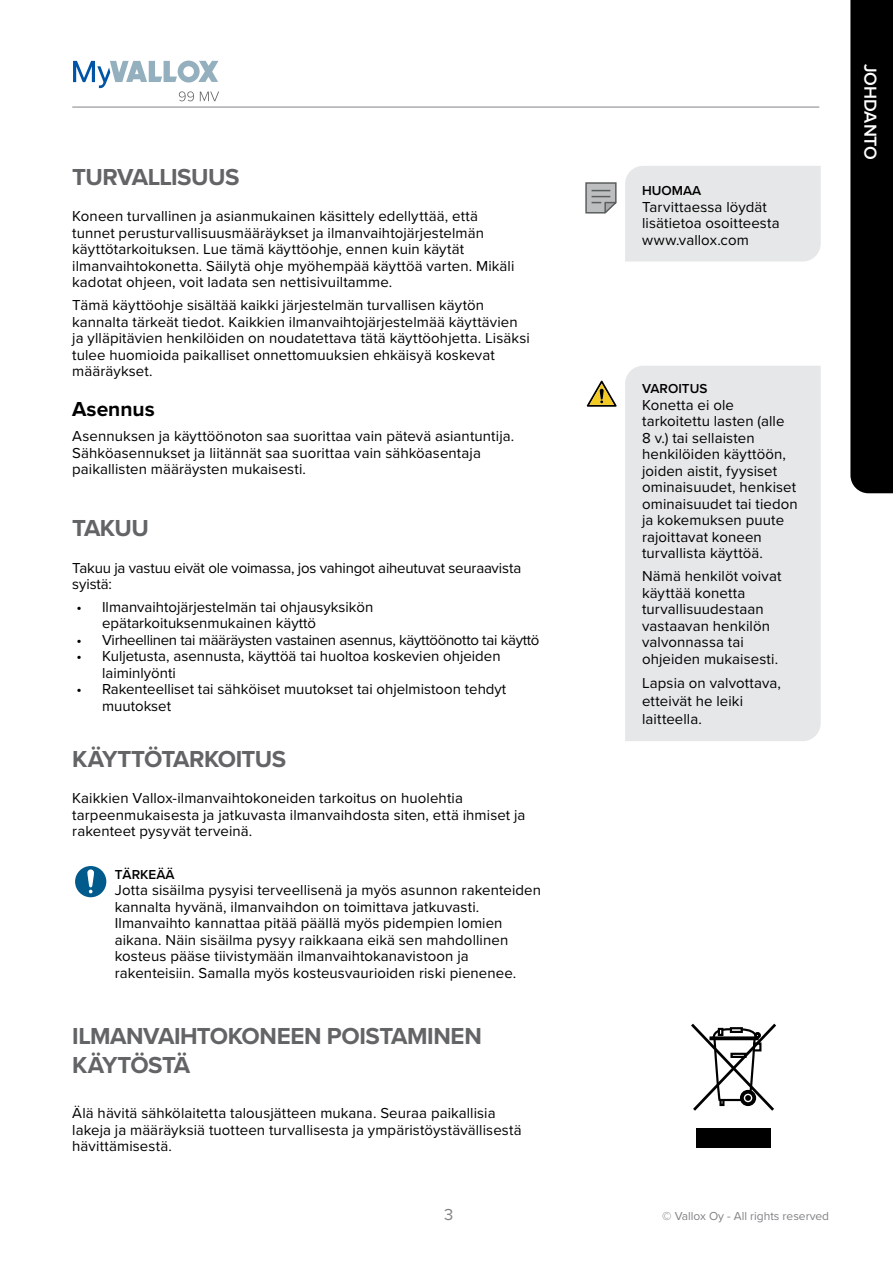
<style>
.page{position:relative;width:893px;height:1263px;background:#fff}
.page>*{position:absolute;margin:0;border:0;box-sizing:border-box;transform-origin:0 0}
.t1{font:700 24px/28.5px "Proxima Nova";letter-spacing:-.02em;color:#636466}
.t2{font:700 21px "Proxima Nova";color:#000}
.t3{font:600 18px "Proxima Nova";color:#fff}
.t4{font:16.5px "Proxima Nova";color:#808285}
.t5{font:15px/16.5px "Proxima Nova";letter-spacing:.005em;color:#000}
.t6{font:15px/16.5px "Proxima Nova";letter-spacing:-.015em;color:#000}
.t7{font:15px "Proxima Nova";letter-spacing:-.02em;color:#000}
.t8{font:600 13.5px "Proxima Nova";color:#000}
.t9{font:12px "Proxima Nova";color:#808285}
</style>
<div class="page">
<div style="left:850px;top:0;width:43px;height:493px;background:#000"></div>
<hr style="left:72px;top:107px;width:747px;height:1px;background:#808285">
<svg style="left:73px;top:61px;width:146px;height:40px"></svg>
<div style="left:625px;top:366px;width:196px;height:375px;background:#e6e7e8"></div>
<svg style="left:587px;top:381px;width:30px;height:26px"></svg>
<div style="left:75px;top:866px;width:31px;height:31px;background:#005b8c;border-radius:50%"></div>
<svg style="left:87px;top:869px;width:7px;height:24px"></svg>
<svg style="left:691px;top:1024px;width:85px;height:87px"></svg>
<div style="left:696px;top:1129px;width:74px;height:19px;background:#000"></div>
<div style="left:730px;top:1027px;width:13px;height:6px;border:2px solid #000"></div>
<div style="left:625px;top:166px;width:196px;height:96px;background:#e6e7e8"></div>
<svg style="left:585px;top:182px;width:32px;height:32px"></svg>
<h1 class="t1" style="left:72px;top:162px;width:169px">TURVALLISUUS</h1>
<p class="t5" style="left:72px;top:207px;width:444px">Koneen turvallinen ja asianmukainen käsittely edellyttää, että tunnet perusturvallisuusmääräykset ja ilmanvaihtojärjestelmän käyttötarkoituksen. Lue tämä käyttöohje, ennen kuin käytät ilmanvaihtokonetta. Säilytä ohje myöhempää käyttöä varten. Mikäli kadotat ohjeen, voit ladata sen nettisivuiltamme.</p>
<p class="t5" style="left:72px;top:296px;width:459px">Tämä käyttöohje sisältää kaikki järjestelmän turvallisen käytön kannalta tärkeät tiedot. Kaikkien ilmanvaihtojärjestelmää käyttävien ja ylläpitävien henkilöiden on noudatettava tätä käyttöohjetta. Lisäksi tulee huomioida paikalliset onnettomuuksien ehkäisyä koskevat määräykset.</p>
<h2 class="t2" style="left:72px;top:393px;width:84px">Asennus</h2>
<p class="t5" style="left:72px;top:427px;width:444px">Asennuksen ja käyttöönoton saa suorittaa vain pätevä asiantuntija.<br>Sähköasennukset ja liitännät saa suorittaa vain sähköasentaja paikallisten määräysten mukaisesti.</p>
<h1 class="t1" style="left:72px;top:513px;width:78px">TAKUU</h1>
<p class="t6" style="left:72px;top:559px;width:450px">Takuu ja vastuu eivät ole voimassa, jos vahingot aiheutuvat seuraavista syistä:</p>
<p class="t5" style="left:102px;top:598px;width:273px;text-indent:-26px">• Ilmanvaihtojärjestelmän tai ohjausyksikön epätarkoituksenmukainen käyttö</p>
<p class="t7" style="left:77px;top:629px;width:464px">• Virheellinen tai määräysten vastainen asennus, käyttöönotto tai käyttö</p>
<p class="t5" style="left:102px;top:647px;width:400px;text-indent:-26px">• Kuljetusta, asennusta, käyttöä tai huoltoa koskevien ohjeiden laiminlyönti</p>
<p class="t5" style="left:102px;top:680px;width:406px;text-indent:-26px">• Rakenteelliset tai sähköiset muutokset tai ohjelmistoon tehdyt muutokset</p>
<h1 class="t1" style="left:72px;top:744px;width:215px">KÄYTTÖTARKOITUS</h1>
<p class="t5" style="left:72px;top:789px;width:455px">Kaikkien Vallox-ilmanvaihtokoneiden tarkoitus on huolehtia tarpeenmukaisesta ja jatkuvasta ilmanvaihdosta siten, että ihmiset ja rakenteet pysyvät terveinä.</p>
<p class="t8" style="left:115px;top:864px;width:61px">TÄRKEÄÄ</p>
<p class="t5" style="left:115px;top:881px;width:428px">Jotta sisäilma pysyisi terveellisenä ja myös asunnon rakenteiden kannalta hyvänä, ilmanvaihdon on toimittava jatkuvasti.<br>Ilmanvaihto kannattaa pitää päällä myös pidempien lomien aikana. Näin sisäilma pysyy raikkaana eikä sen mahdollinen kosteus pääse tiivistymään ilmanvaihtokanavistoon ja rakenteisiin. Samalla myös kosteusvaurioiden riski pienenee.</p>
<h1 class="t1" style="left:72px;top:1021px;width:411px">ILMANVAIHTOKONEEN POISTAMINEN<br>KÄYTÖSTÄ</h1>
<p class="t5" style="left:72px;top:1104px;width:451px">Älä hävitä sähkölaitetta talousjätteen mukana. Seuraa paikallisia lakeja ja määräyksiä tuotteen turvallisesta ja ympäristöystävällisestä hävittämisestä.</p>
<p class="t8" style="left:642px;top:180px;width:61px">HUOMAA</p>
<p class="t5" style="left:642px;top:198px;width:139px">Tarvittaessa löydät lisätietoa osoitteesta www.vallox.com</p>
<p class="t8" style="left:642px;top:379px;width:67px">VAROITUS</p>
<p class="t5" style="left:642px;top:396px;width:157px">Konetta ei ole tarkoitettu lasten (alle<br>8 v.) tai sellaisten henkilöiden käyttöön, joiden aistit, fyysiset ominaisuudet, henkiset ominaisuudet tai tiedon ja kokemuksen puute rajoittavat koneen turvallista käyttöä.</p>
<p class="t5" style="left:642px;top:567px;width:141px">Nämä henkilöt voivat käyttää konetta turvallisuudestaan vastaavan henkilön valvonnassa tai ohjeiden mukaisesti.</p>
<p class="t5" style="left:642px;top:673px;width:140px;line-height:18px">Lapsia on valvottava, etteivät he leiki laitteella.</p>
<p class="t4" style="left:444px;top:1202px;width:11px">3</p>
<p class="t9" style="left:662px;top:1207px;width:168px">© Vallox Oy - All rights reserved</p>
<p class="t3" style="left:884px;top:64px;width:98px;rotate:90deg">JOHDANTO</p>
</div>
